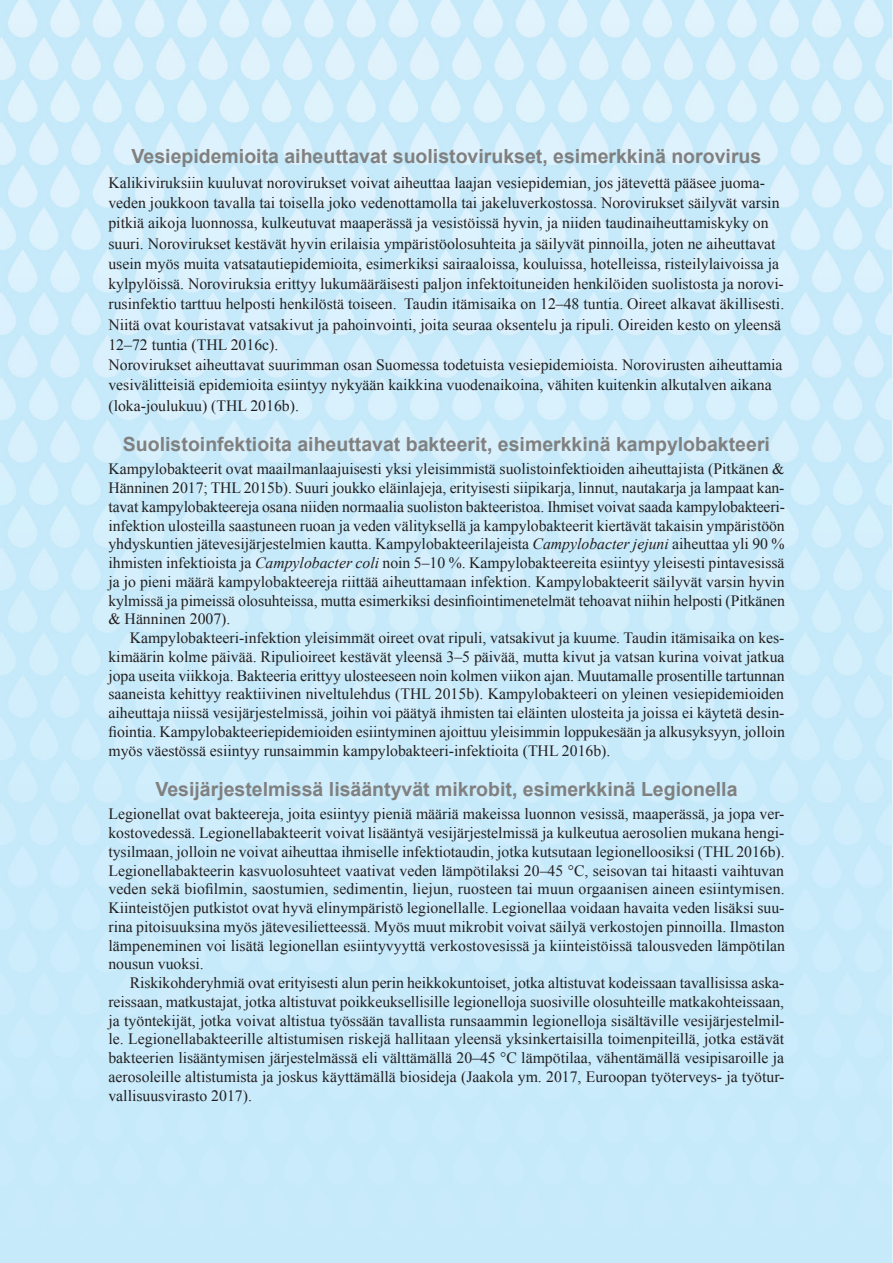
<style>
.page{position:relative;width:893px;height:1263px;background:#fff}
.page>*{position:absolute;margin:0;border:0;box-sizing:border-box;transform-origin:0 0}
.C__Otsikko_2{font:700 19.5px "Arial";color:#808080}
.Kappale{font:15.75px/18.8px "Times New Roman";color:#231f20;text-align:justify}
.Sisennetty_kappale{font:15.75px/18.8px "Times New Roman";color:#231f20;text-align:justify}
.C__Kappale__Ensimmäi{font:15.75px/20.2px "Times New Roman";color:#231f20}
.C__Kappale{font:15.75px/20.2px "Times New Roman";color:#231f20}
.s1{font-style:italic}
</style>
<div class="page">
<img style="left:0;top:1px;width:893px;height:1262px">
<p class="C__Otsikko_2" style="left:132px;top:143px;width:631px">Vesiepidemioita aiheuttavat suolistovirukset, esimerkkinä norovirus</p>
<p class="C__Kappale__Ensimmäi" style="left:108px;top:172px;width:677px">Kalikiviruksiin kuuluvat norovirukset voivat aiheuttaa laajan vesiepidemian, jos jätevettä pääsee juoma&shy;veden joukkoon tavalla tai toisella joko vedenottamolla tai jakeluverkostossa. Norovirukset säilyvät varsin pitkiä aikoja luonnossa, kulkeutuvat maaperässä ja vesistöissä hyvin, ja niiden taudinaiheuttamiskyky on suuri. Norovirukset kestävät hyvin erilaisia ympäristöolosuhteita ja säilyvät pinnoilla, joten ne aiheuttavat usein myös muita vatsatautiepidemioita, esimerkiksi sairaaloissa, kouluissa, hotelleissa, risteilylaivoissa ja kylpylöissä. Noroviruksia erittyy lukumääräisesti paljon infektoituneiden henkilöiden suolistosta ja norovi&shy;rusinfektio tarttuu helposti henkilöstä toiseen. Taudin itämisaika on 12–48 tuntia. Oireet alkavat äkillisesti.<br>Niitä ovat kouristavat vatsakivut ja pahoinvointi, joita seuraa oksentelu ja ripuli. Oireiden kesto on yleensä 12–72 tuntia (THL 2016c).</p>
<p class="C__Kappale" style="left:108px;top:354px;width:676px">Norovirukset aiheuttavat suurimman osan Suomessa todetuista vesiepidemioista. Norovirusten aiheuttamia vesivälitteisiä epidemioita esiintyy nykyään kaikkina vuodenaikoina, vähiten kuitenkin alkutalven aikana (loka-joulukuu) (THL 2016b).</p>
<p class="C__Otsikko_2" style="left:123px;top:431px;width:648px">Suolistoinfektioita aiheuttavat bakteerit, esimerkkinä kampylobakteeri</p>
<p class="Kappale" style="left:108px;top:459px;width:678px">Kampylobakteerit ovat maailmanlaajuisesti yksi yleisimmistä suolistoinfektioiden aiheuttajista (Pitkänen &amp; Hänninen 2017; THL 2015b). Suuri joukko eläinlajeja, erityisesti siipikarja, linnut, nautakarja ja lampaat kan&shy;tavat kampylobakteereja osana niiden normaalia suoliston bakteeristoa. Ihmiset voivat saada kampylobakteeri&shy;infektion ulosteilla saastuneen ruoan ja veden välityksellä ja kampylobakteerit kiertävät takaisin ympäristöön yhdyskuntien jätevesijärjestelmien kautta. Kampylobakteerilajeista <span class="s1">Campylobacter jejuni</span> aiheuttaa yli 90 % ihmisten infektioista ja <span class="s1">Campylobacter coli</span> noin 5–10 %. Kampylobakteereita esiintyy yleisesti pintavesissä ja jo pieni määrä kampylobakteereja riittää aiheuttamaan infektion. Kampylobakteerit säilyvät varsin hyvin kylmissä ja pimeissä olosuhteissa, mutta esimerkiksi desinfiointimenetelmät tehoavat niihin helposti (Pitkänen &amp; Hänninen 2007).</p>
<p class="Sisennetty_kappale" style="left:108px;top:628px;width:678px;text-indent:21px">Kampylobakteeri-infektion yleisimmät oireet ovat ripuli, vatsakivut ja kuume. Taudin itämisaika on kes&shy;kimäärin kolme päivää. Ripulioireet kestävät yleensä 3–5 päivää, mutta kivut ja vatsan kurina voivat jatkua jopa useita viikkoja. Bakteeria erittyy ulosteeseen noin kolmen viikon ajan. Muutamalle prosentille tartunnan saaneista kehittyy reaktiivinen niveltulehdus (THL 2015b). Kampylobakteeri on yleinen vesiepidemioiden aiheuttaja niissä vesijärjestelmissä, joihin voi päätyä ihmisten tai eläinten ulosteita ja joissa ei käytetä desin&shy;fiointia. Kampylobakteeriepidemioiden esiintyminen ajoittuu yleisimmin loppukesään ja alkusyksyyn, jolloin myös väestössä esiintyy runsaimmin kampylobakteeri-infektioita (THL 2016b).</p>
<p class="C__Otsikko_2" style="left:155px;top:776px;width:584px">Vesijärjestelmissä lisääntyvät mikrobit, esimerkkinä Legionella</p>
<p class="Kappale" style="left:108px;top:804px;width:678px">Legionellat ovat bakteereja, joita esiintyy pieniä määriä makeissa luonnon vesissä, maaperässä, ja jopa ver&shy;kostovedessä. Legionellabakteerit voivat lisääntyä vesijärjestelmissä ja kulkeutua aerosolien mukana hengi&shy;tysilmaan, jolloin ne voivat aiheuttaa ihmiselle infektiotaudin, jotka kutsutaan legionelloosiksi (THL 2016b).<br>Legionellabakteerin kasvuolosuhteet vaativat veden lämpötilaksi 20–45 °C, seisovan tai hitaasti vaihtuvan veden sekä biofilmin, saostumien, sedimentin, liejun, ruosteen tai muun orgaanisen aineen esiintymisen.<br>Kiinteistöjen putkistot ovat hyvä elinympäristö legionellalle. Legionellaa voidaan havaita veden lisäksi suu&shy;rina pitoisuuksina myös jätevesilietteessä. Myös muut mikrobit voivat säilyä verkostojen pinnoilla. Ilmaston lämpeneminen voi lisätä legionellan esiintyvyyttä verkostovesissä ja kiinteistöissä talousveden lämpötilan nousun vuoksi.</p>
<p class="Sisennetty_kappale" style="left:108px;top:973px;width:678px;text-indent:21px">Riskikohderyhmiä ovat erityisesti alun perin heikkokuntoiset, jotka altistuvat kodeissaan tavallisissa aska&shy;reissaan, matkustajat, jotka altistuvat poikkeuksellisille legionelloja suosiville olosuhteille matkakohteissaan, ja työntekijät, jotka voivat altistua työssään tavallista runsaammin legionelloja sisältäville vesijärjestelmil&shy;le. Legionellabakteerille altistumisen riskejä hallitaan yleensä yksinkertaisilla toimenpiteillä, jotka estävät bakteerien lisääntymisen järjestelmässä eli välttämällä 20–45 °C lämpötilaa, vähentämällä vesipisaroille ja aerosoleille altistumista ja joskus käyttämällä biosideja (Jaakola ym. 2017, Euroopan työterveys- ja työtur&shy;vallisuusvirasto 2017).</p>
</div>
